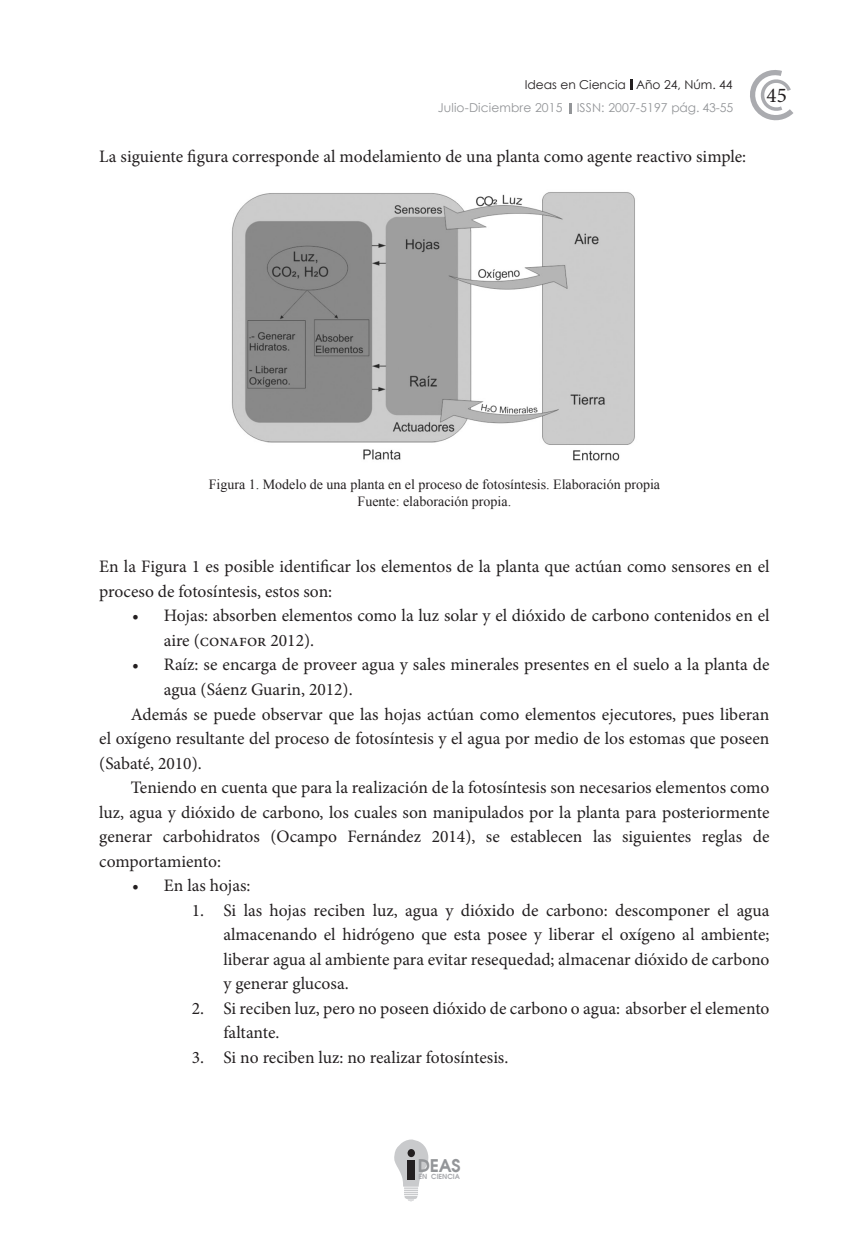
<style>
.page{position:relative;width:844px;height:1241px;background:#fff}
.page>*{position:absolute;margin:0;border:0;box-sizing:border-box;transform-origin:0 0}
.t1{font:21px "Minion Pro";color:#231f20}
.CUERPO_DE_TEXTO_OK{font:17.5px/24.5px "Minion Pro";color:#231f20}
.INICIO_CUERPO_DE_TEX{font:17.5px/24.5px "Minion Pro";color:#231f20}
.t2{font:700 17.5px "Avalon";color:#939598}
.FUENTE_FIGURA{font:14px "Times New Roman";color:#231f20}
.t3{font:12.25px "Century Gothic";letter-spacing:.01em;color:#939598}
.t4{font:12.25px "Century Gothic";color:#231f20}
.t5{font:700 7px "Avalon";color:#a8a9ad}
</style>
<div class="page">
<svg style="left:750px;top:70px;width:43px;height:51px"></svg>
<svg style="left:394px;top:1139px;width:34px;height:62px"></svg>
<div style="left:407px;top:1160px;width:8px;height:20px;background:#231f20"></div>
<svg style="left:407px;top:1148px;width:8px;height:8px"></svg>
<svg style="left:569px;top:103px;width:2px;height:11px"></svg>
<svg style="left:630px;top:79px;width:3px;height:11px"></svg>
<img style="left:231px;top:192px;width:404px;height:269px">
<p class="t4" style="left:524px;top:77px;width:209px">Ideas en Ciencia Año 24, Núm. 44</p>
<p class="t3" style="left:438px;top:100px;width:297px">Julio-Diciembre 2015 ISSN: 2007-5197 pág. 43-55</p>
<p class="INICIO_CUERPO_DE_TEX" style="left:99px;top:144px;width:648px">La siguiente figura corresponde al modelamiento de una planta como agente reactivo simple:</p>
<p class="t1" style="left:766px;top:82px;width:22px">45</p>
<p class="FUENTE_FIGURA" style="left:209px;top:474px;width:453px">Figura 1. Modelo de una planta en el proceso de fotosíntesis. Elaboración propia</p>
<p class="FUENTE_FIGURA" style="left:357px;top:492px;width:155px">Fuente: elaboración propia.</p>
<p class="INICIO_CUERPO_DE_TEX" style="left:99px;top:554px;width:671px">En la Figura 1 es posible identificar los elementos de la planta que actúan como sensores en el proceso de fotosíntesis, estos son:</p>
<p class="CUERPO_DE_TEXTO_OK" style="left:164px;top:603px;width:607px;text-indent:-32px">• Hojas: absorben elementos como la luz solar y el dióxido de carbono contenidos en el aire (conafor 2012).</p>
<p class="CUERPO_DE_TEXTO_OK" style="left:164px;top:652px;width:607px;text-indent:-32px">• Raíz: se encarga de proveer agua y sales minerales presentes en el suelo a la planta de agua (Sáenz Guarin, 2012).</p>
<p class="CUERPO_DE_TEXTO_OK" style="left:99px;top:701px;width:671px;text-align:justify;text-indent:32px">Además se puede observar que las hojas actúan como elementos ejecutores, pues liberan el oxígeno resultante del proceso de fotosíntesis y el agua por medio de los estomas que poseen (Sabaté, 2010).</p>
<p class="CUERPO_DE_TEXTO_OK" style="left:99px;top:775px;width:671px;text-align:justify;text-indent:32px">Teniendo en cuenta que para la realización de la fotosíntesis son necesarios elementos como luz, agua y dióxido de carbono, los cuales son manipulados por la planta para posteriormente generar carbohidratos (Ocampo Fernández 2014), se establecen las siguientes reglas de comportamiento:</p>
<p class="CUERPO_DE_TEXTO_OK" style="left:132px;top:873px;width:120px">• En las hojas:</p>
<p class="CUERPO_DE_TEXTO_OK" style="left:223px;top:897px;width:547px;text-align:justify;text-indent:-32px">1. Si las hojas reciben luz, agua y dióxido de carbono: descomponer el agua almacenando el hidrógeno que esta posee y liberar el oxígeno al ambiente; liberar agua al ambiente para evitar resequedad; almacenar dióxido de carbono y generar glucosa.</p>
<p class="CUERPO_DE_TEXTO_OK" style="left:223px;top:995px;width:547px;text-indent:-31px">2. Si reciben luz, pero no poseen dióxido de carbono o agua: absorber el elemento faltante.</p>
<p class="CUERPO_DE_TEXTO_OK" style="left:192px;top:1044px;width:318px">3. Si no reciben luz: no realizar fotosíntesis.</p>
<p class="t2" style="left:417px;top:1152px;width:44px">DEAS</p>
<p class="t5" style="left:418px;top:1171px;width:43px">EN CIENCIA</p>
</div>
